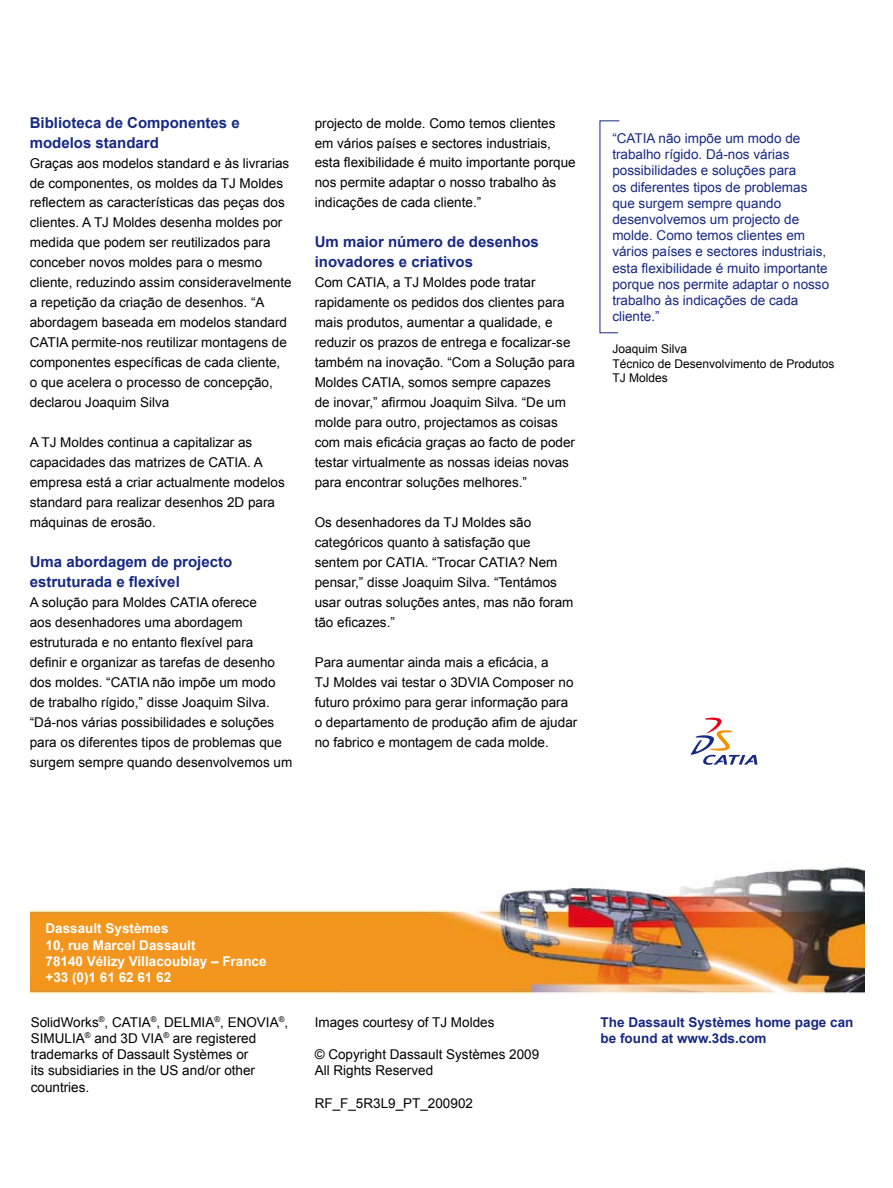
<style>
.page{position:relative;width:893px;height:1188px;background:#fff}
.page>*{position:absolute;margin:0;border:0;box-sizing:border-box;transform-origin:0 0}
.t1{font:700 15px/20px "Arial";color:#172983}
.t2{font:13.5px/20px "Arial";color:#000}
.t3{font:13.5px/16.2px "Arial";color:#172983}
.t4{font:700 13.5px/16.2px "Arial";color:#fff}
.t5{font:700 13.5px/16.2px "Arial";color:#172983}
.t6{font:12px/14.4px "Arial";color:#000}
</style>
<div class="page">
<img style="left:31px;top:867px;width:833px;height:127px">
<svg style="left:691px;top:717px;width:66px;height:48px"></svg>
<svg style="left:599px;top:120px;width:21px;height:214px"></svg>
<p class="t1" style="left:30px;top:113px;width:212px">Biblioteca de Componentes e modelos standard</p>
<p class="t2" style="left:30px;top:153px;width:263px">Graças aos modelos standard e às livrarias de componentes, os moldes da TJ Moldes reflectem as características das peças dos clientes. A TJ Moldes desenha moldes por medida que podem ser reutilizados para conceber novos moldes para o mesmo cliente, reduzindo assim consideravelmente a repetição da criação de desenhos. “A abordagem baseada em modelos standard CATIA permite-nos reutilizar montagens de componentes específicas de cada cliente,<br>o que acelera o processo de concepção, declarou Joaquim Silva</p>
<p class="t2" style="left:30px;top:433px;width:257px">A TJ Moldes continua a capitalizar as capacidades das matrizes de CATIA. A empresa está a criar actualmente modelos standard para realizar desenhos 2D para máquinas de erosão.</p>
<p class="t1" style="left:30px;top:552px;width:204px">Uma abordagem de projecto estruturada e flexível</p>
<p class="t2" style="left:30px;top:593px;width:264px">A solução para Moldes CATIA oferece<br>aos desenhadores uma abordagem estruturada e no entanto flexível para definir e organizar as tarefas de desenho dos moldes. “CATIA não impõe um modo de trabalho rígido,” disse Joaquim Silva. “Dá-nos várias possibilidades e soluções para os diferentes tipos de problemas que surgem sempre quando desenvolvemos um</p>
<p class="t2" style="left:315px;top:113px;width:263px">projecto de molde. Como temos clientes em vários países e sectores industriais, esta flexibilidade é muito importante porque nos permite adaptar o nosso trabalho às indicações de cada cliente.”</p>
<p class="t1" style="left:315px;top:233px;width:226px">Um maior número de desenhos inovadores e criativos</p>
<p class="t2" style="left:315px;top:273px;width:262px">Com CATIA, a TJ Moldes pode tratar rapidamente os pedidos dos clientes para mais produtos, aumentar a qualidade, e reduzir os prazos de entrega e focalizar-se também na inovação. “Com a Solução para Moldes CATIA, somos sempre capazes<br>de inovar,” afirmou Joaquim Silva. “De um molde para outro, projectamos as coisas com mais eficácia graças ao facto de poder testar virtualmente as nossas ideias novas para encontrar soluções melhores.”</p>
<p class="t2" style="left:315px;top:513px;width:260px">Os desenhadores da TJ Moldes são categóricos quanto à satisfação que sentem por CATIA. “Trocar CATIA? Nem pensar,” disse Joaquim Silva. “Tentámos usar outras soluções antes, mas não foram tão eficazes.”</p>
<p class="t2" style="left:315px;top:653px;width:264px">Para aumentar ainda mais a eficácia, a<br>TJ Moldes vai testar o 3DVIA Composer no futuro próximo para gerar informação para o departamento de produção afim de ajudar no fabrico e montagem de cada molde.</p>
<p class="t3" style="left:612px;top:130px;width:218px">“CATIA não impõe um modo de trabalho rígido. Dá-nos várias possibilidades e soluções para<br>os diferentes tipos de problemas que surgem sempre quando desenvolvemos um projecto de molde. Como temos clientes em vários países e sectores industriais, esta flexibilidade é muito importante porque nos permite adaptar o nosso trabalho às indicações de cada cliente.”</p>
<p class="t6" style="left:612px;top:342px;width:224px">Joaquim Silva<br>Técnico de Desenvolvimento de Produtos<br>TJ Moldes</p>
<p class="t4" style="left:45px;top:921px;width:223px">Dassault Systèmes<br>10, rue Marcel Dassault<br>78140 Vélizy Villacoublay – France +33 (0)1 61 62 61 62</p>
<p class="t2" style="left:31px;top:1014px;width:259px;line-height:16.2px">SolidWorks<sup>®</sup>, CATIA<sup>®</sup>, DELMIA<sup>®</sup>, ENOVIA<sup>®</sup>,<br>SIMULIA<sup>®</sup> and 3D VIA<sup>®</sup> are registered trademarks of Dassault Systèmes or<br>its subsidiaries in the US and/or other countries.</p>
<p class="t2" style="left:315px;top:1012px;width:181px">Images courtesy of TJ Moldes</p>
<p class="t2" style="left:315px;top:1046px;width:226px;line-height:16.2px">© Copyright Dassault Systèmes 2009<br>All Rights Reserved</p>
<p class="t2" style="left:315px;top:1093px;width:160px">RF_F_5R3L9_PT_200902</p>
<p class="t5" style="left:601px;top:1014px;width:254px">The Dassault Systèmes home page can be found at www.3ds.com</p>
</div>
